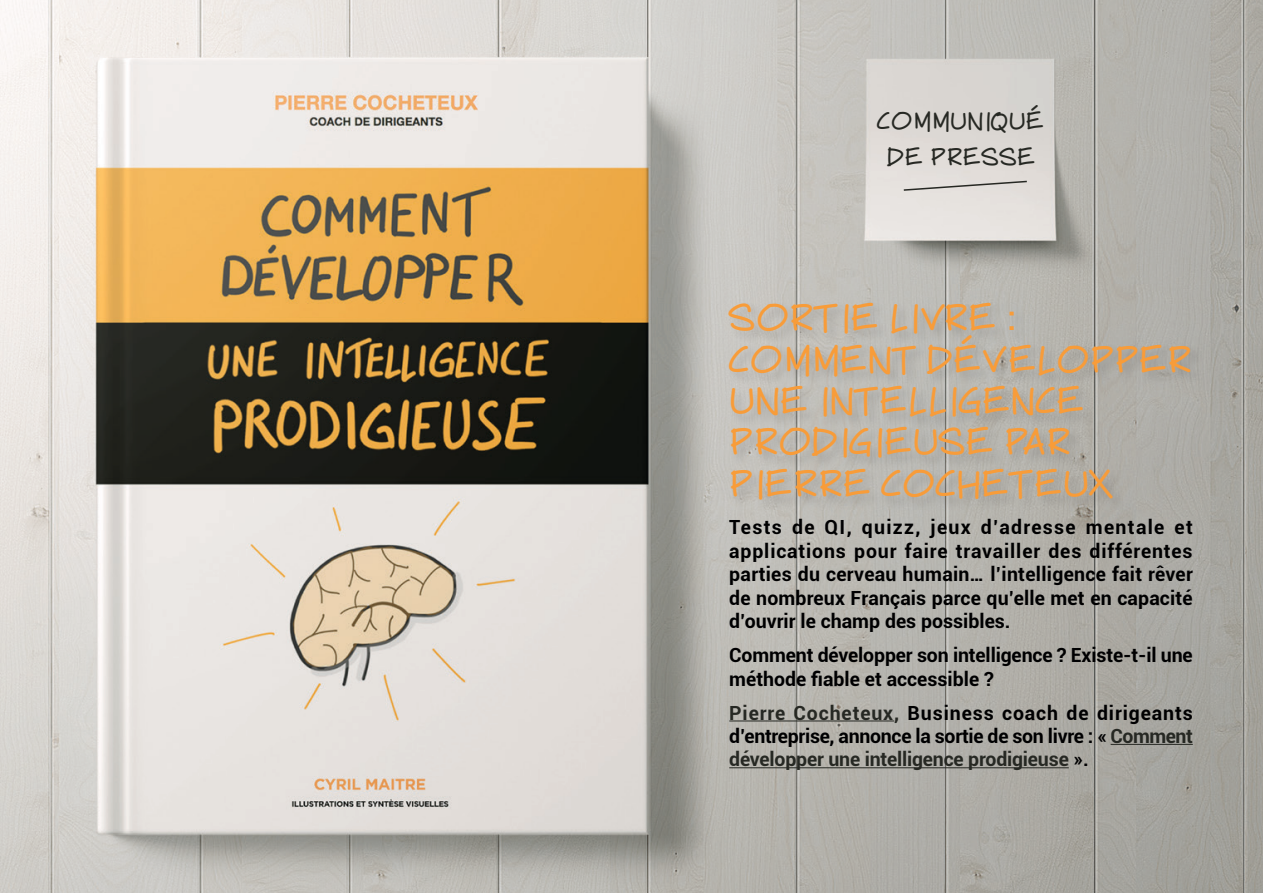
<style>
.page{position:relative;width:1263px;height:893px;background:#fff}
.page>*{position:absolute;margin:0;border:0;box-sizing:border-box;transform-origin:0 0}
.t1{font:34.5px/41.4px "PW Cartoonist";letter-spacing:-.01em;color:#f89c39}
.t2{font:22.5px/36px "PW Cartoonist";color:#262823;text-align:center}
.t3{font:700 19.5px/23.4px "Roboto";letter-spacing:-.01em;color:#000001;text-align:justify}
.s1{font-family:"Roboto";font-weight:500}
.s2{color:#262823}
</style>
<div class="page">
<img style="left:0;top:0;width:1263px;height:893px">
<svg style="left:902px;top:180px;width:126px;height:12px;background:#ccc8c5"></svg>
<div style="left:727px;top:301px;width:477px;height:212px;background:#231f20;opacity:.18"></div>
<hr style="left:729px;top:720px;width:165px;height:1px;background:#262823">
<hr style="left:1111px;top:744px;width:82px;height:1px;background:#262823">
<hr style="left:729px;top:767px;width:340px;height:1px;background:#262823">
<p class="t2" style="left:877px;top:99px;width:169px">COMMUNIQUé<br>DE PRESSE</p>
<h1 class="t1" style="left:729px;top:292px;width:465px">SORTIE LIVRE <span class="s1">:<br></span>COMMENT DéVELOPPER<br>UNE INTELLIGENCE<br>PRODIGIEUSE PAR<br>PIERRE COCHETEUX</h1>
<p class="t3" style="left:729px;top:515px;width:465px">Tests de QI, quizz, jeux d’adresse mentale et applications pour faire travailler des différentes parties du cerveau humain… l’intelligence fait rêver de nombreux Français parce qu’elle met en capacité d’ouvrir le champ des possibles.</p>
<p class="t3" style="left:729px;top:643px;width:465px">Comment développer son intelligence ? Existe-t-il une méthode fiable et accessible ?</p>
<p class="t3" style="left:729px;top:700px;width:465px"><span class="s2">Pierre Cocheteux,</span> Business coach de dirigeants d’entreprise, annonce la sortie de son livre : « <span class="s2">Comment développer une intelligence prodigieuse</span> ».</p>
</div>
